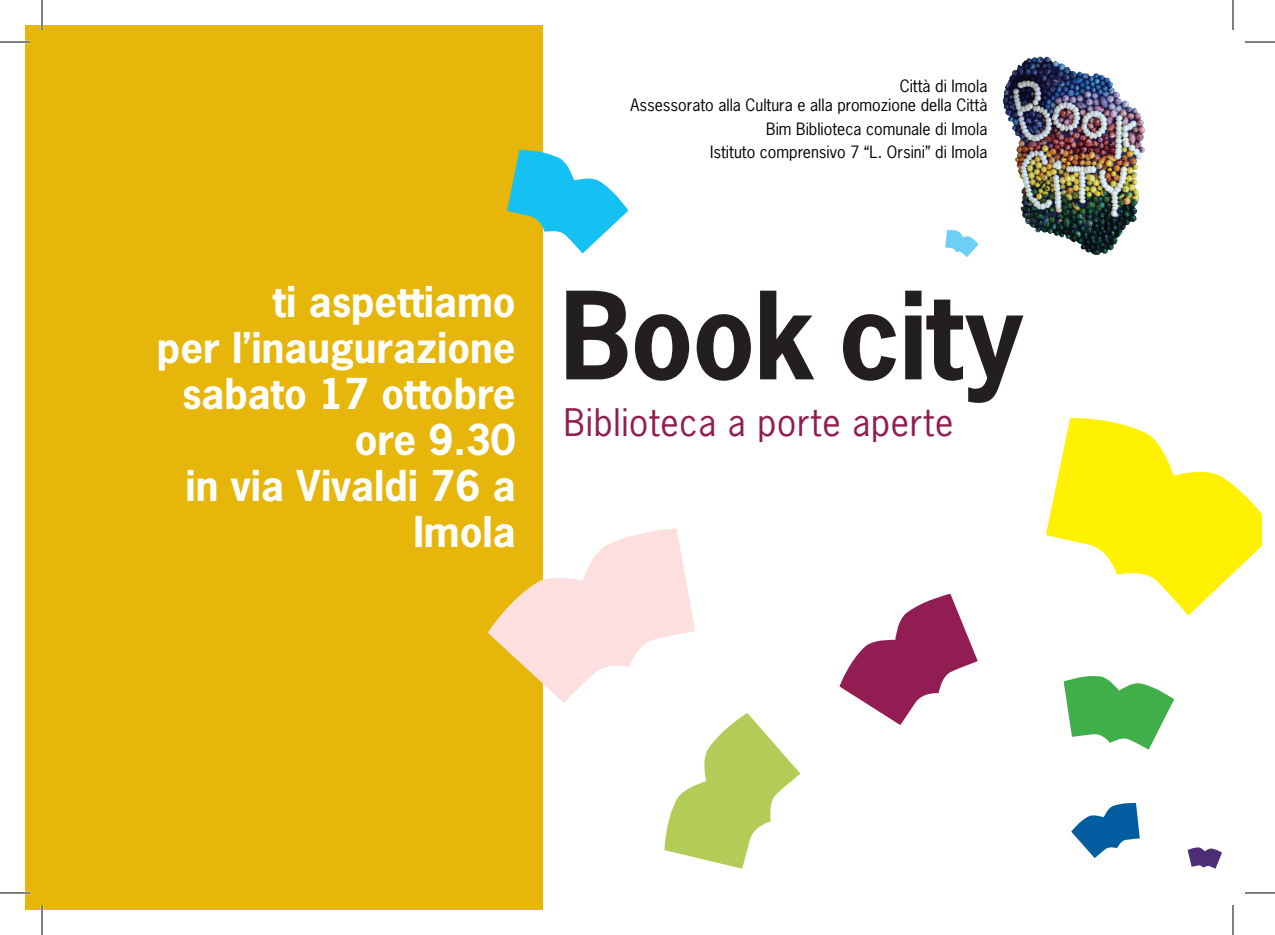
<style>
.page{position:relative;width:1275px;height:935px;background:#fff}
.page>*{position:absolute;margin:0;border:0;box-sizing:border-box;transform-origin:0 0}
.t1{font:700 114px "News Gothic Std";letter-spacing:-.01em;color:#231f20}
.t2{font:700 40px/46px "News Gothic Std";color:#fff;text-align:right}
.t3{font:35.8px "News Gothic Std";letter-spacing:.02em;color:#911d52}
.t4{font:16px/19.2px "News Gothic Std";color:#000;text-align:right}
</style>
<div class="page">
<div style="left:25px;top:25px;width:517px;height:884px;background:#e7b60a"></div>
<svg style="left:1046px;top:417px;width:215px;height:198px"></svg>
<img style="left:1003px;top:56px;width:142px;height:199px">
<svg style="left:488px;top:528px;width:207px;height:174px"></svg>
<svg style="left:507px;top:150px;width:121px;height:103px"></svg>
<svg style="left:1063px;top:676px;width:111px;height:73px"></svg>
<svg style="left:839px;top:593px;width:138px;height:132px"></svg>
<svg style="left:1187px;top:847px;width:35px;height:21px"></svg>
<svg style="left:1071px;top:802px;width:68px;height:56px"></svg>
<svg style="left:664px;top:713px;width:136px;height:155px"></svg>
<svg style="left:945px;top:230px;width:33px;height:27px"></svg>
<hr style="left:0;top:41px;width:30px;height:2px;background:#fff">
<hr style="left:0;top:891px;width:30px;height:3px;background:#fff">
<hr style="left:41px;top:0;width:2px;height:30px;background:#fff">
<hr style="left:41px;top:904px;width:2px;height:30px;background:#fff">
<hr style="left:0;top:42px;width:30px;height:1px;background:#000">
<hr style="left:1245px;top:42px;width:30px;height:1px;background:#000">
<hr style="left:0;top:892px;width:30px;height:1px;background:#000">
<hr style="left:1245px;top:892px;width:30px;height:1px;background:#000">
<hr style="left:42px;top:0;width:1px;height:30px;background:#000">
<hr style="left:42px;top:904px;width:1px;height:30px;background:#000">
<hr style="left:1232px;top:0;width:1px;height:30px;background:#000">
<hr style="left:1232px;top:904px;width:1px;height:30px;background:#000">
<p class="t4" style="left:630px;top:76px;width:358px">Città di Imola<br>Assessorato alla Cultura e alla promozione della Città</p>
<p class="t4" style="left:710px;top:117px;width:279px;line-height:23.2px">Bim Biblioteca comunale di Imola<br>Istituto comprensivo 7 “L. Orsini” di Imola</p>
<h2 class="t2" style="left:157px;top:278px;width:360px">ti aspettiamo<br>per l’inaugurazione sabato 17 ottobre ore 9.30<br>in via Vivaldi 76 a<br>Imola</h2>
<h1 class="t1" style="left:560px;top:261px;width:464px">Book city</h1>
<h3 class="t3" style="left:564px;top:399px;width:391px">Biblioteca a porte aperte</h3>
</div>
